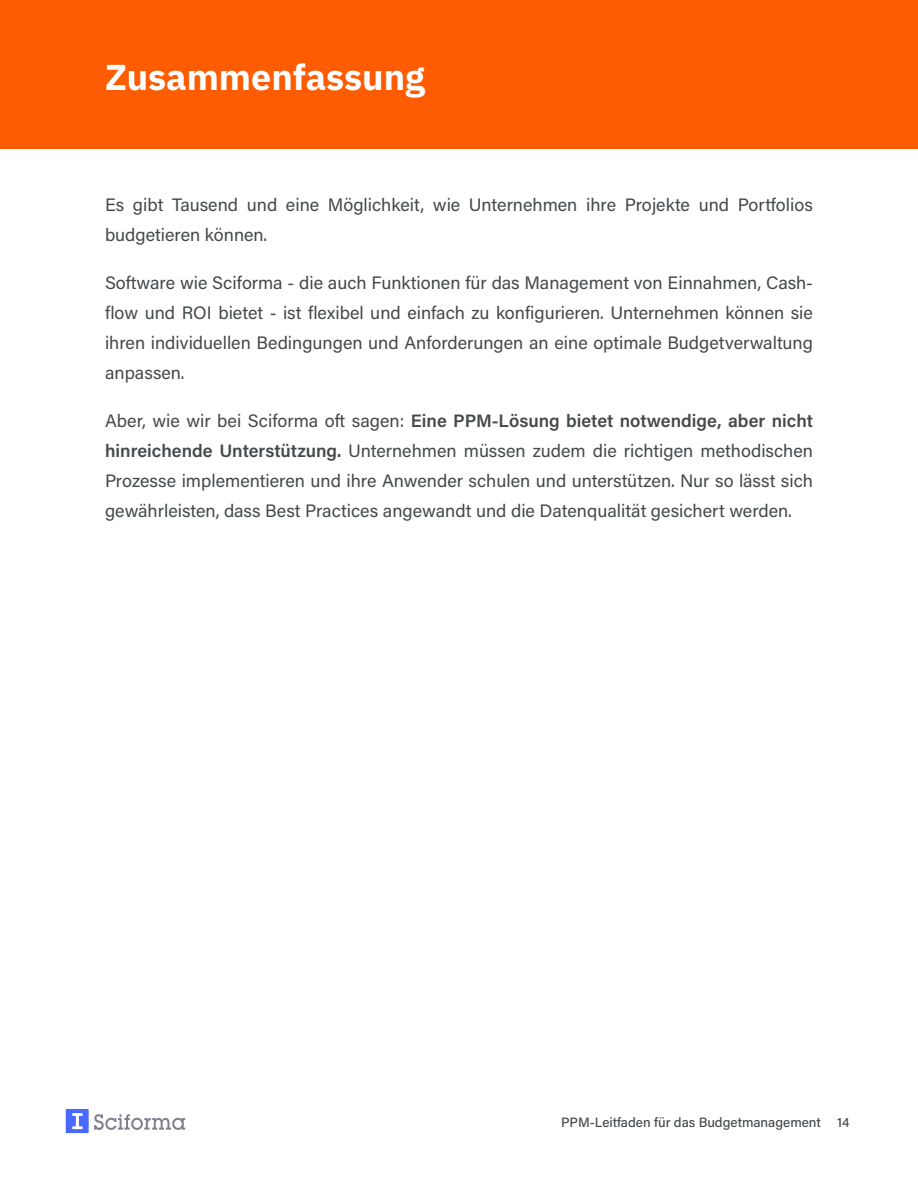
<style>
.page{position:relative;width:918px;height:1188px;background:#fff}
.page>*{position:absolute;margin:0;border:0;box-sizing:border-box;transform-origin:0 0}
.section_titles{font:700 36px "IBM Plex Sans";color:#fff}
.body_text{font:18px/30px "Acumin Pro";color:#44494c;text-align:justify}
.t1{font:500 13.5px "Acumin Pro";color:#44494c}
.s1{font-weight:600}
</style>
<div class="page">
<svg style="left:66px;top:1109px;width:119px;height:24px"></svg>
<div style="left:0;top:0;width:918px;height:148px;background:#fd5c02"></div>
<p class="section_titles" style="left:105px;top:48px;width:322px">Zusammenfassung</p>
<p class="body_text" style="left:105px;top:189px;width:709px">Es gibt Tausend und eine Möglichkeit, wie Unternehmen ihre Projekte und Portfolios budgetieren können.</p>
<p class="body_text" style="left:105px;top:267px;width:710px">Software wie Sciforma - die auch Funktionen für das Management von Einnahmen, Cash&shy;flow und ROI bietet - ist flexibel und einfach zu konfigurieren. Unternehmen können sie ihren individuellen Bedingungen und Anforderungen an eine optimale Budgetverwaltung anpassen.</p>
<p class="body_text" style="left:105px;top:405px;width:710px">Aber, wie wir bei Sciforma oft sagen: <span class="s1">Eine PPM-Lösung bietet notwendige, aber nicht hinreichende Unterstützung.</span> Unternehmen müssen zudem die richtigen methodischen Prozesse implementieren und ihre Anwender schulen und unterstützen. Nur so lässt sich gewährleisten, dass Best Practices angewandt und die Datenqualität gesichert werden.</p>
<p class="t1" style="left:561px;top:1113px;width:290px">PPM-Leitfaden für das Budgetmanagement 14</p>
</div>
